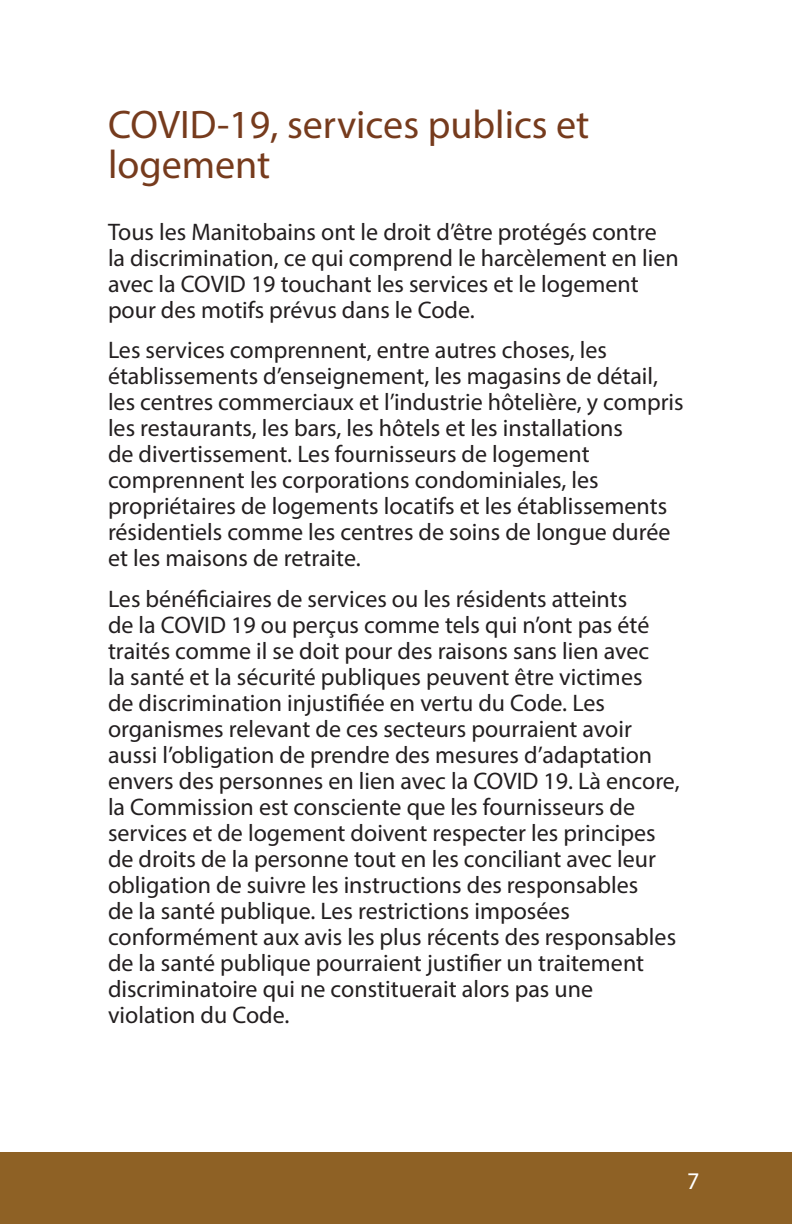
<style>
.page{position:relative;width:792px;height:1224px;background:#fff}
.page>*{position:absolute;margin:0;border:0;box-sizing:border-box;transform-origin:0 0}
.t1{font:40px/40px "Myriad Pro";color:#763b1d}
.Body{font:24px/26px "Myriad Pro";color:#231f20}
.t2{font:24px "Myriad Pro";color:#fff}
.s1{font-size:22px}
</style>
<div class="page">
<div style="left:0;top:1152px;width:792px;height:72px;background:#8e6125"></div>
<p class="t1" style="left:108px;top:104px;width:483px">COVID-19, services publics et logement</p>
<p class="Body" style="left:108px;top:219px;width:572px">Tous les Manitobains ont le droit d’être protégés contre la discrimination, ce qui comprend le harcèlement en lien avec la COVID 19 touchant les services et le logement pour des motifs prévus dans le Code.</p>
<p class="Body" style="left:108px;top:337px;width:577px">Les services comprennent, entre autres choses, les établissements d’enseignement, les magasins de détail, les centres commerciaux et l’industrie hôtelière, y compris les restaurants, les bars, les hôtels et les installations<br>de divertissement. Les fournisseurs de logement comprennent les corporations condominiales, les propriétaires de logements locatifs et les établissements résidentiels comme les centres de soins de longue durée et les maisons de retraite.</p>
<p class="Body" style="left:108px;top:585px;width:573px">Les bénéficiaires de services ou les résidents atteints<br>de la COVID 19 ou perçus comme tels qui n’ont pas été traités comme il se doit pour des raisons sans lien avec<br>la santé et la sécurité publiques peuvent être victimes<br>de discrimination injustifiée en vertu du Code. Les organismes relevant de ces secteurs pourraient avoir aussi l’obligation de prendre des mesures d’adaptation envers des personnes en lien avec la COVID 19. Là encore, la Commission est consciente que les fournisseurs de services et de logement doivent respecter les principes de droits de la personne tout en les conciliant avec leur obligation de suivre les instructions des responsables<br>de la santé publique. Les restrictions imposées conformément aux avis les plus récents des responsables de la santé publique pourraient justifier un traitement discriminatoire qui ne constituerait alors pas une violation du Code.</p>
<p class="t2" style="left:687px;top:1166px;width:15px">7<span class="s1">7</span></p>
</div>
